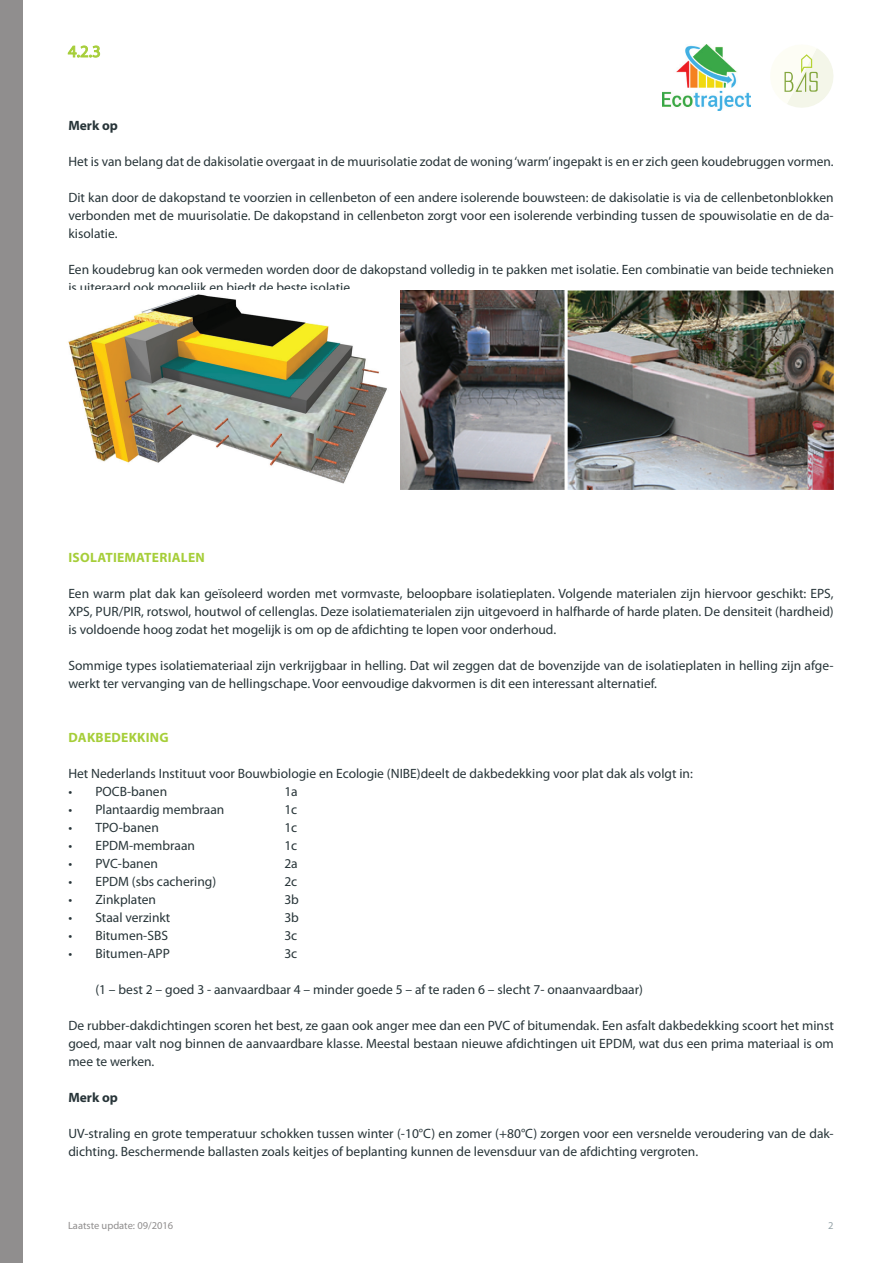
<style>
.page{position:relative;width:893px;height:1263px;background:#fff}
.page>*{position:absolute;margin:0;border:0;box-sizing:border-box;transform-origin:0 0}
.t1{font:16.8px "Myriad Pro";color:#a6ce39}
.t2{font:13.5px/18px "Myriad Pro";color:#273438}
.t3{font:700 13.5px "Myriad Pro";letter-spacing:.02em;color:#a6ce39}
.t4{font:700 13.5px "Myriad Pro";color:#273438}
.t5{font:10.5px "Myriad Pro";color:#908e8e}
.t6{font:10.5px "Myriad Pro";color:#95a3a8}
</style>
<div class="page">
<svg style="left:784px;top:49px;width:50px;height:59px"></svg>
<img style="left:662px;top:44px;width:88px;height:67px">
<img style="left:400px;top:291px;width:433px;height:199px">
<div style="left:0;top:0;width:23px;height:1263px;background:#908e8e"></div>
<svg style="left:68px;top:45px;width:32px;height:13px"></svg>
<img style="left:68px;top:294px;width:319px;height:190px">
<p class="t1" style="left:68px;top:41px;width:34px">4.2.3</p>
<p class="t4" style="left:68px;top:116px;width:51px">Merk op</p>
<p class="t2" style="left:68px;top:152px;width:767px">Het is van belang dat de dakisolatie overgaat in de muurisolatie zodat de woning ‘warm’ ingepakt is en er zich geen koudebruggen vormen.</p>
<p class="t2" style="left:68px;top:188px;width:767px;text-align:justify">Dit kan door de dakopstand te voorzien in cellenbeton of een andere isolerende bouwsteen: de dakisolatie is via de cellenbetonblokken verbonden met de muurisolatie. De dakopstand in cellenbeton zorgt voor een isolerende verbinding tussen de spouwisolatie en de da&shy;kisolatie.</p>
<p class="t2" style="left:68px;top:260px;width:767px">Een koudebrug kan ook vermeden worden door de dakopstand volledig in te pakken met isolatie. Een combinatie van beide technieken is uiteraard ook mogelijk en biedt de beste isolatie.</p>
<p class="t3" style="left:69px;top:548px;width:138px">ISOLATIEMATERIALEN</p>
<p class="t2" style="left:68px;top:584px;width:767px;text-align:justify">Een warm plat dak kan geïsoleerd worden met vormvaste, beloopbare isolatieplaten. Volgende materialen zijn hiervoor geschikt: EPS, XPS, PUR/PIR, rotswol, houtwol of cellenglas. Deze isolatiematerialen zijn uitgevoerd in halfharde of harde platen. De densiteit (hardheid) is voldoende hoog zodat het mogelijk is om op de afdichting te lopen voor onderhoud.</p>
<p class="t2" style="left:68px;top:656px;width:767px">Sommige types isolatiemateriaal zijn verkrijgbaar in helling. Dat wil zeggen dat de bovenzijde van de isolatieplaten in helling zijn afge&shy;werkt ter vervanging van de hellingschape. Voor eenvoudige dakvormen is dit een interessant alternatief.</p>
<p class="t3" style="left:69px;top:728px;width:102px">DAKBEDEKKING</p>
<p class="t2" style="left:68px;top:764px;width:626px">Het Nederlands Instituut voor Bouwbiologie en Ecologie (NIBE)deelt de dakbedekking voor plat dak als volgt in:</p>
<p class="t2" style="left:68px;top:782px;width:100px">• POCB-banen</p>
<p class="t2" style="left:284px;top:782px;width:15px">1a</p>
<p class="t2" style="left:68px;top:800px;width:158px">• Plantaardig membraan</p>
<p class="t2" style="left:284px;top:800px;width:14px">1c</p>
<p class="t2" style="left:68px;top:818px;width:92px">• TPO-banen</p>
<p class="t2" style="left:284px;top:818px;width:14px">1c</p>
<p class="t2" style="left:68px;top:836px;width:44px">• EPDM</p>
<p class="t2" style="left:129px;top:836px;width:67px">-membraan</p>
<p class="t2" style="left:284px;top:836px;width:14px">1c</p>
<p class="t2" style="left:68px;top:854px;width:91px">• PVC-banen</p>
<p class="t2" style="left:284px;top:854px;width:15px">2a</p>
<p class="t2" style="left:68px;top:872px;width:44px">• EPDM</p>
<p class="t2" style="left:132px;top:872px;width:86px">(sbs cachering)</p>
<p class="t2" style="left:284px;top:872px;width:14px">2c</p>
<p class="t2" style="left:68px;top:890px;width:89px">• Zinkplaten</p>
<p class="t2" style="left:284px;top:890px;width:16px">3b</p>
<p class="t2" style="left:68px;top:908px;width:104px">• Staal verzinkt</p>
<p class="t2" style="left:284px;top:908px;width:16px">3b</p>
<p class="t2" style="left:68px;top:926px;width:101px">• Bitumen-SBS</p>
<p class="t2" style="left:284px;top:926px;width:14px">3c</p>
<p class="t2" style="left:68px;top:944px;width:94px">• Bitumen-APP</p>
<p class="t2" style="left:284px;top:944px;width:14px">3c</p>
<p class="t2" style="left:95px;top:980px;width:549px">(1 – best 2 – goed 3 - aanvaardbaar 4 – minder goede 5 – af te raden 6 – slecht 7- onaanvaardbaar)</p>
<p class="t2" style="left:68px;top:1016px;width:767px">De rubber-dakdichtingen scoren het best, ze gaan ook anger mee dan een PVC of bitumendak. Een asfalt dakbedekking scoort het minst goed, maar valt nog binnen de aanvaardbare klasse. Meestal bestaan nieuwe afdichtingen uit EPDM</p>
<p class="t2" style="left:633px;top:1034px;width:202px">, wat dus een prima materiaal is om</p>
<p class="t2" style="left:68px;top:1052px;width:88px">mee te werken.</p>
<p class="t4" style="left:68px;top:1088px;width:51px">Merk op</p>
<p class="t2" style="left:68px;top:1124px;width:766px">UV-straling en grote temperatuur schokken tussen winter (-10°C) en zomer (+80°C) zorgen voor een versnelde veroudering van de dak&shy;dichting. Beschermende ballasten zoals keitjes of beplanting kunnen de levensduur van de afdichting vergroten.</p>
<p class="t5" style="left:68px;top:1219px;width:107px">Laatste update: 09/2016</p>
<p class="t6" style="left:828px;top:1219px;width:7px">2</p>
</div>
